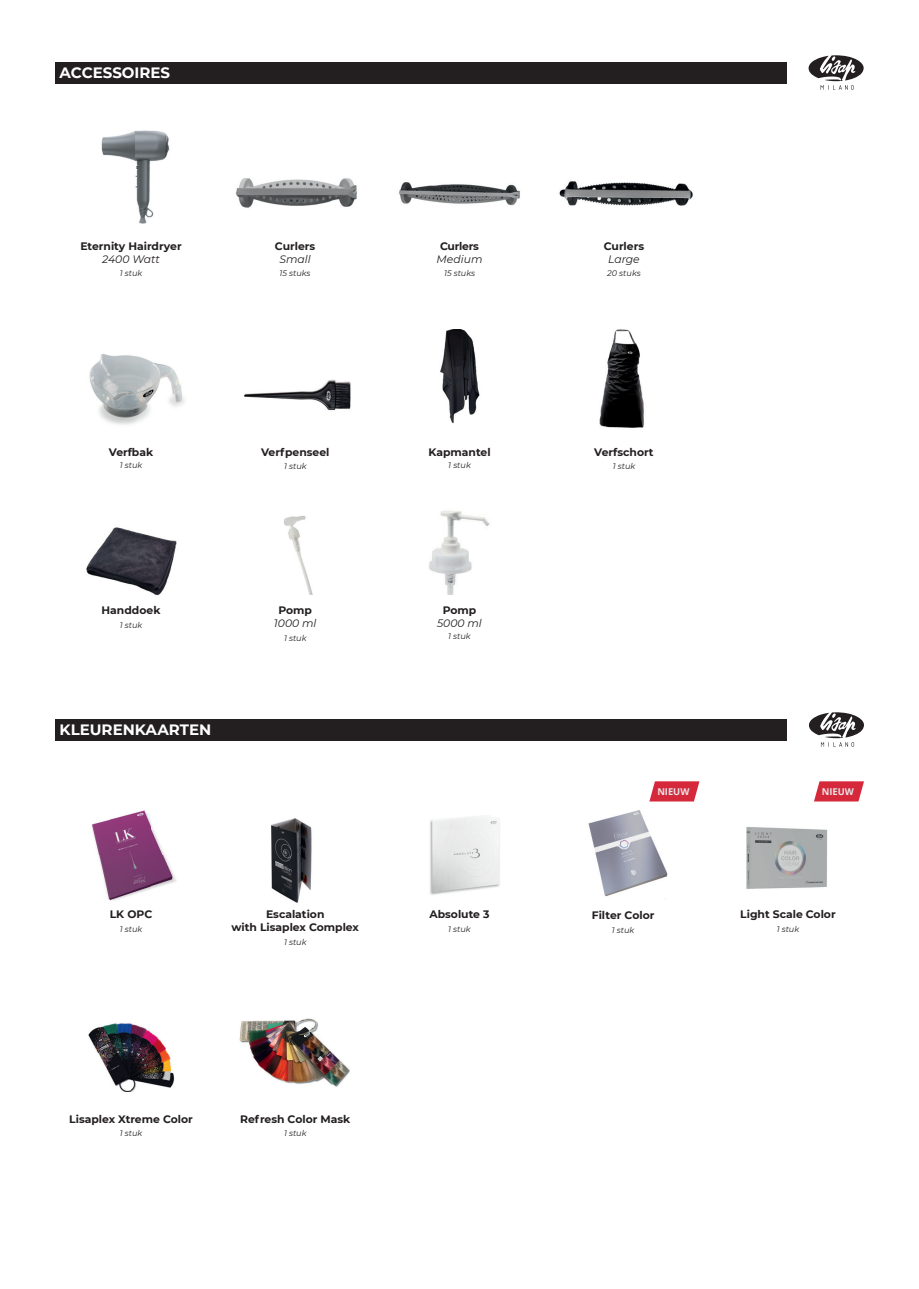
<style>
.page{position:relative;width:919px;height:1289px;background:#fff}
.page>*{position:absolute;margin:0;border:0;box-sizing:border-box;transform-origin:0 0}
.t1{font:700 15px "Montserrat";color:#fff}
.t2{font:700 10.8px/12.9px "Montserrat";color:#231f20;text-align:center}
.t3{font:italic 10.8px "Montserrat";color:#231f20}
.t4{font:700 10.8px "Montserrat";letter-spacing:-.02em;color:#231f20}
.t5{font:700 9.3px "Open Sans";color:#e6e7e9}
.t6{font:italic 8.1px "Montserrat";color:#231f20}
</style>
<div class="page">
<img style="left:588px;top:801px;width:92px;height:96px">
<div style="left:55px;top:62px;width:732px;height:21px;background:#231f20"></div>
<svg style="left:808px;top:55px;width:56px;height:35px"></svg>
<div style="left:55px;top:719px;width:732px;height:21px;background:#231f20"></div>
<svg style="left:809px;top:712px;width:55px;height:34px"></svg>
<img style="left:88px;top:1023px;width:87px;height:68px">
<img style="left:271px;top:818px;width:41px;height:85px">
<img style="left:239px;top:1018px;width:111px;height:69px">
<img style="left:430px;top:816px;width:70px;height:79px">
<img style="left:92px;top:810px;width:84px;height:91px">
<img style="left:746px;top:801px;width:105px;height:88px">
<img style="left:440px;top:330px;width:40px;height:94px">
<img style="left:244px;top:379px;width:107px;height:32px">
<img style="left:599px;top:329px;width:45px;height:99px">
<img style="left:86px;top:527px;width:91px;height:69px">
<img style="left:284px;top:515px;width:29px;height:79px">
<img style="left:429px;top:510px;width:61px;height:84px">
<img style="left:89px;top:354px;width:96px;height:71px">
<img style="left:101px;top:130px;width:69px;height:94px">
<img style="left:559px;top:181px;width:134px;height:25px">
<img style="left:399px;top:182px;width:121px;height:24px">
<img style="left:235px;top:178px;width:122px;height:30px">
<svg style="left:649px;top:781px;width:50px;height:20px"></svg>
<svg style="left:814px;top:781px;width:49px;height:20px"></svg>
<h1 class="t1" style="left:60px;top:62px;width:112px">ACCESSOIRES</h1>
<p class="t2" style="left:80px;top:239px;width:103px">Eternity Hairdryer</p>
<p class="t3" style="left:102px;top:251px;width:59px">2400 Watt</p>
<p class="t6" style="left:120px;top:267px;width:24px">1 stuk</p>
<p class="t2" style="left:275px;top:239px;width:42px">Curlers</p>
<p class="t3" style="left:279px;top:251px;width:33px">Small</p>
<p class="t6" style="left:279px;top:267px;width:32px">15 stuks</p>
<p class="t4" style="left:440px;top:238px;width:40px">Curlers</p>
<p class="t3" style="left:436px;top:251px;width:47px">Medium</p>
<p class="t6" style="left:444px;top:267px;width:32px">15 stuks</p>
<p class="t2" style="left:603px;top:239px;width:42px">Curlers</p>
<p class="t3" style="left:608px;top:251px;width:33px">Large</p>
<p class="t6" style="left:607px;top:267px;width:35px">20 stuks</p>
<p class="t2" style="left:109px;top:445px;width:46px">Verfbak</p>
<p class="t6" style="left:120px;top:459px;width:24px">1 stuk</p>
<p class="t2" style="left:261px;top:445px;width:70px">Verfpenseel</p>
<p class="t6" style="left:284px;top:461px;width:24px">1 stuk</p>
<p class="t2" style="left:428px;top:445px;width:64px">Kapmantel</p>
<p class="t6" style="left:448px;top:459px;width:24px">1 stuk</p>
<p class="t2" style="left:594px;top:445px;width:61px">Verfschort</p>
<p class="t6" style="left:612px;top:461px;width:24px">1 stuk</p>
<p class="t2" style="left:102px;top:603px;width:60px">Handdoek</p>
<p class="t6" style="left:120px;top:619px;width:24px">1 stuk</p>
<p class="t2" style="left:278px;top:603px;width:35px">Pomp</p>
<p class="t3" style="left:274px;top:616px;width:44px">1000 ml</p>
<p class="t6" style="left:284px;top:632px;width:24px">1 stuk</p>
<p class="t2" style="left:442px;top:603px;width:35px">Pomp</p>
<p class="t3" style="left:437px;top:616px;width:46px">5000 ml</p>
<p class="t6" style="left:448px;top:631px;width:24px">1 stuk</p>
<h1 class="t1" style="left:60px;top:719px;width:153px">KLEURENKAARTEN</h1>
<p class="t5" style="left:657px;top:785px;width:34px">NIEUW</p>
<p class="t5" style="left:821px;top:785px;width:34px">NIEUW</p>
<p class="t2" style="left:110px;top:907px;width:44px">LK OPC</p>
<p class="t6" style="left:120px;top:923px;width:24px">1 stuk</p>
<p class="t2" style="left:231px;top:907px;width:129px">Escalation<br>with Lisaplex Complex</p>
<p class="t6" style="left:284px;top:936px;width:24px">1 stuk</p>
<p class="t2" style="left:429px;top:907px;width:61px">Absolute 3</p>
<p class="t6" style="left:448px;top:923px;width:24px">1 stuk</p>
<p class="t2" style="left:592px;top:908px;width:64px">Filter Color</p>
<p class="t6" style="left:612px;top:924px;width:24px">1 stuk</p>
<p class="t2" style="left:740px;top:907px;width:97px">Light Scale Color</p>
<p class="t6" style="left:776px;top:923px;width:24px">1 stuk</p>
<p class="t2" style="left:69px;top:1111px;width:125px">Lisaplex Xtreme Color</p>
<p class="t6" style="left:120px;top:1127px;width:24px">1 stuk</p>
<p class="t2" style="left:240px;top:1111px;width:112px">Refresh Color Mask</p>
<p class="t6" style="left:284px;top:1127px;width:24px">1 stuk</p>
</div>
